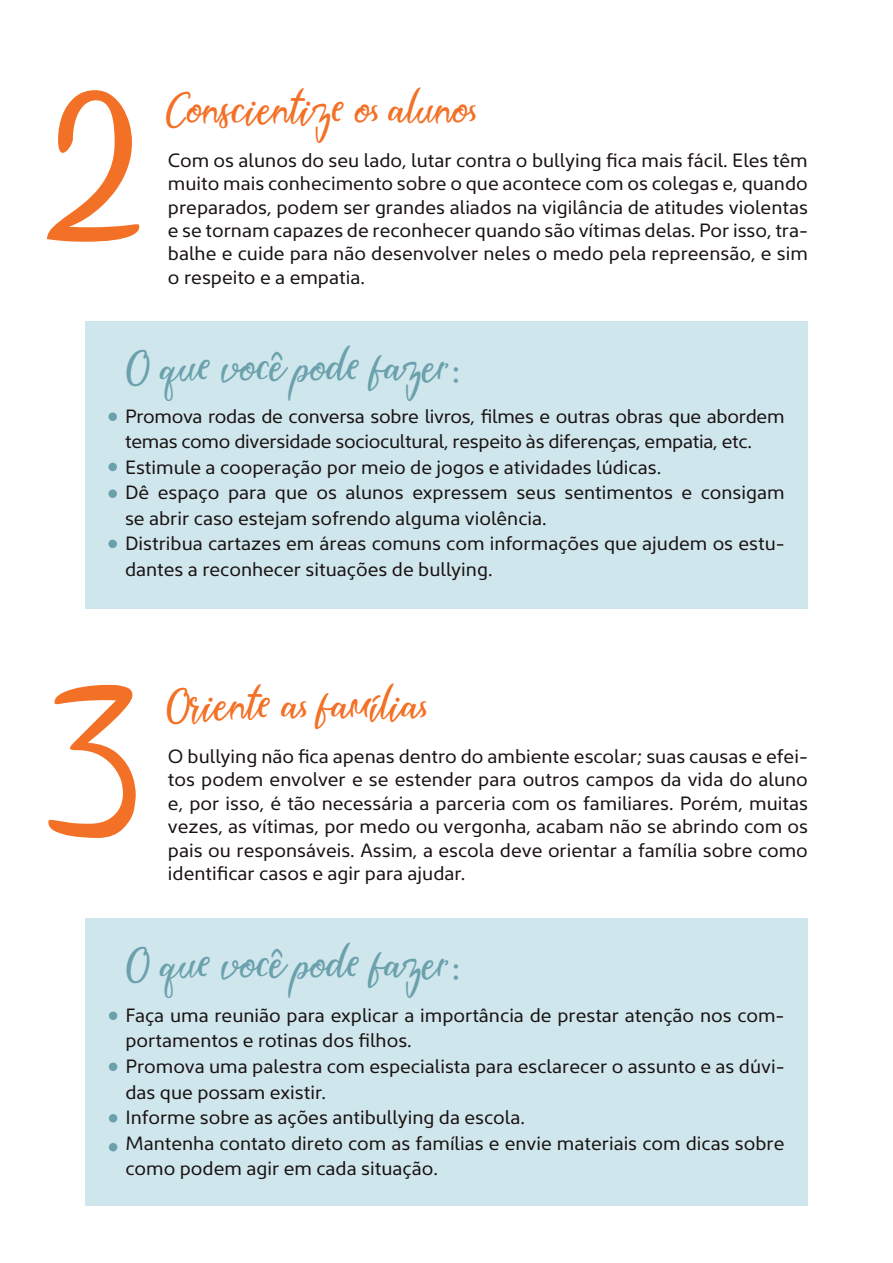
<style>
.page{position:relative;width:893px;height:1263px;background:#fff}
.page>*{position:absolute;margin:0;border:0;box-sizing:border-box;transform-origin:0 0}
.t1{font:198px "Visually";color:#f37126}
.t2{font:45px "Visually";color:#f37126}
.t3{font:45px "Visually";color:#6aa1ac}
.t4{font:19.5px/25.5px "Kyrial Sans Pro";color:#191312;text-align:justify}
</style>
<div class="page">
<div style="left:85px;top:321px;width:723px;height:287px;background:#d0e6ed"></div>
<div style="left:85px;top:918px;width:723px;height:287px;background:#d0e6ed"></div>
<div style="left:108px;top:412px;width:9px;height:9px;background:#6aa1ac;border-radius:50%"></div>
<div style="left:108px;top:463px;width:9px;height:8px;background:#6aa1ac;border-radius:50%"></div>
<div style="left:108px;top:489px;width:9px;height:9px;background:#6aa1ac;border-radius:50%"></div>
<div style="left:108px;top:540px;width:9px;height:8px;background:#6aa1ac;border-radius:50%"></div>
<div style="left:109px;top:1011px;width:8px;height:9px;background:#6aa1ac;border-radius:50%"></div>
<div style="left:109px;top:1062px;width:8px;height:9px;background:#6aa1ac;border-radius:50%"></div>
<div style="left:109px;top:1114px;width:8px;height:8px;background:#6aa1ac;border-radius:50%"></div>
<div style="left:109px;top:1143px;width:8px;height:8px;background:#6aa1ac;border-radius:50%"></div>
<h1 class="t1" style="left:49px;top:14px;width:96px">2</h1>
<h2 class="t2" style="left:166px;top:76px;width:313px">Conscientize os alunos</h2>
<p class="t4" style="left:168px;top:147px;width:641px;line-height:23.4px">Com os alunos do seu lado, lutar contra o bullying fica mais fácil. Eles têm muito mais conhecimento sobre o que acontece com os colegas e, quando preparados, podem ser grandes aliados na vigilância de atitudes violentas e se tornam capazes de reconhecer quando são vítimas delas. Por isso, tra&shy;balhe e cuide para não desenvolver neles o medo pela repreensão, e sim o respeito e a empatia.</p>
<h2 class="t3" style="left:125px;top:334px;width:336px">O que você pode fazer:</h2>
<p class="t4" style="left:125px;top:402px;width:661px;text-align:left">Promova rodas de conversa sobre livros, filmes e outras obras que abordem temas como diversidade sociocultural, respeito às diferenças, empatia, etc.<br>Estimule a cooperação por meio de jogos e atividades lúdicas.<br>Dê espaço para que os alunos expressem seus sentimentos e consigam se abrir caso estejam sofrendo alguma violência.<br>Distribua cartazes em áreas comuns com informações que ajudem os estu&shy;dantes a reconhecer situações de bullying.</p>
<h1 class="t1" style="left:49px;top:610px;width:93px">3</h1>
<h2 class="t2" style="left:166px;top:672px;width:264px">Oriente as famílias</h2>
<p class="t4" style="left:168px;top:743px;width:642px;line-height:23.4px">O bullying não fica apenas dentro do ambiente escolar; suas causas e efei&shy;tos podem envolver e se estender para outros campos da vida do aluno e, por isso, é tão necessária a parceria com os familiares. Porém, muitas vezes, as vítimas, por medo ou vergonha, acabam não se abrindo com os pais ou responsáveis. Assim, a escola deve orientar a família sobre como identificar casos e agir para ajudar.</p>
<h2 class="t3" style="left:125px;top:930px;width:336px">O que você pode fazer:</h2>
<p class="t4" style="left:125px;top:1001px;width:661px;text-align:left">Faça uma reunião para explicar a importância de prestar atenção nos com&shy;portamentos e rotinas dos filhos.<br>Promova uma palestra com especialista para esclarecer o assunto e as dúvi&shy;das que possam existir.<br>Informe sobre as ações antibullying da escola.<br>Mantenha contato direto com as famílias e envie materiais com dicas sobre como podem agir em cada situação.</p>
</div>
